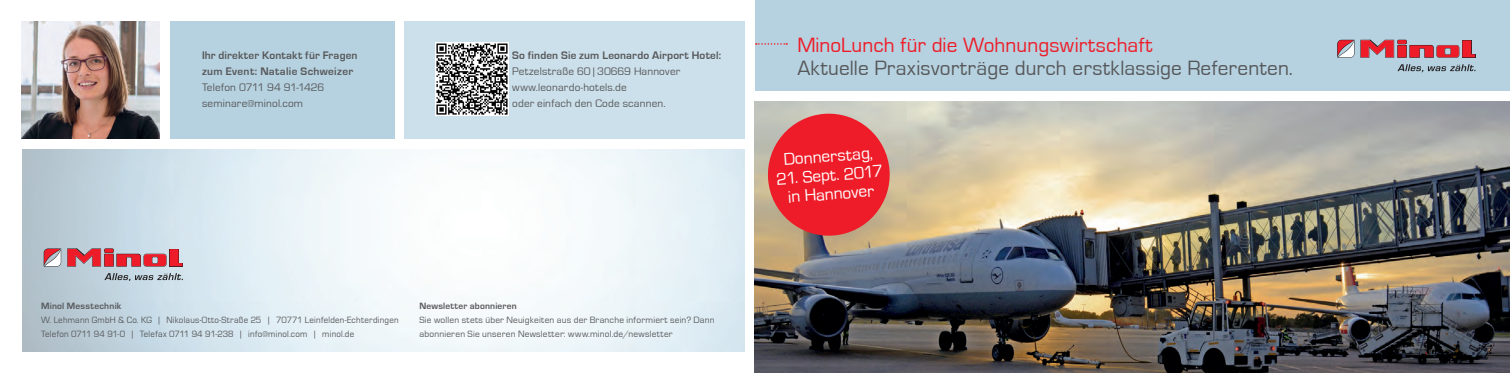
<style>
.page{position:relative;width:1510px;height:373px;background:#fff}
.page>*{position:absolute;margin:0;border:0;box-sizing:border-box;transform-origin:0 0}
.Headline{font:21.25px "Eurostile";letter-spacing:.01em;color:#57585a}
.Headline-2{font:21.25px "Eurostile";letter-spacing:.005em;color:#ee1c28}
.Störer{font:17.5px/18.8px "Eurostile";color:#fff;text-align:center}
.Copy{font:11.25px "Eurostile";letter-spacing:.015em;color:#57585a}
.Copy-2{font:700 11.25px/16px "Eurostile";letter-spacing:.02em;color:#57585a}
.Copy-3{font:11.25px "Eurostile";letter-spacing:-.015em;color:#57585a}
.Adresse{font:9.38px/13.8px "Eurostile";letter-spacing:.025em;color:#57585a;scale:.95 1}
.Adresse-2{font:9.38px/13.8px "Eurostile";letter-spacing:.025em;color:#57585a}
.s1{font-weight:700}
</style>
<div class="page">
<div style="left:755px;top:0;width:754px;height:90px;background:#b6d2e0"></div>
<svg style="left:755px;top:43px;width:32px;height:2px"></svg>
<div style="left:170px;top:21px;width:224px;height:117px;background:#b6d2e0"></div>
<div style="left:404px;top:21px;width:340px;height:117px;background:#cce0eb"></div>
<img style="left:22px;top:149px;width:722px;height:202px">
<img style="left:755px;top:101px;width:754px;height:271px">
<svg style="left:765px;top:111px;width:127px;height:126px;background:#e24649"></svg>
<svg style="left:1397px;top:64px;width:78px;height:8px"></svg>
<svg style="left:1337px;top:40px;width:17px;height:18px"></svg>
<svg style="left:1360px;top:40px;width:115px;height:18px"></svg>
<img style="left:21px;top:21px;width:138px;height:117px">
<svg style="left:104px;top:272px;width:79px;height:7px"></svg>
<svg style="left:44px;top:248px;width:17px;height:18px"></svg>
<svg style="left:67px;top:248px;width:116px;height:18px;background:#cf646f"></svg>
<img style="left:435px;top:42px;width:73px;height:73px">
<p class="Copy-2" style="left:202px;top:47px;width:157px">Ihr direkter Kontakt für Fragen zum Event: Natalie Schweizer</p>
<p class="Copy-3" style="left:202px;top:81px;width:124px">Telefon 0711 94 91-1426</p>
<p class="Copy" style="left:202px;top:97px;width:103px">seminare@minol.com</p>
<p class="Copy-2" style="left:512px;top:47px;width:210px">So finden Sie zum Leonardo Airport Hotel:</p>
<p class="Copy" style="left:512px;top:65px;width:170px">Petzelstraße 60 | 30669 Hannover</p>
<p class="Copy" style="left:512px;top:81px;width:116px">www.leonardo-hotels.de</p>
<p class="Copy" style="left:512px;top:97px;width:155px">oder einfach den Code scannen.</p>
<p class="Adresse" style="left:41px;top:299px;width:378px"><span class="s1">Minol Messtechnik<br></span>W. Lehmann GmbH &amp; Co. KG | Nikolaus-Otto-Straße 25 | 70771 Leinfelden-Echterdingen<br>Telefon 0711 94 91-0 | Telefax 0711 94 91-238 | info@minol.com | minol.de</p>
<p class="Adresse-2" style="left:419px;top:299px;width:297px"><span class="s1">Newsletter abonnieren<br></span>Sie wollen stets über Neuigkeiten aus der Branche informiert sein? Dann abonnieren Sie unseren Newsletter: www.minol.de/newsletter</p>
<p class="Headline-2" style="left:797px;top:34px;width:356px">MinoLunch für die Wohnungswirtschaft</p>
<p class="Headline" style="left:797px;top:56px;width:497px">Aktuelle Praxisvorträge durch erstklassige Referenten.</p>
<p class="Störer" style="left:783px;top:150px;width:91px;rotate:-4deg">Donnerstag,</p>
<p class="Störer" style="left:776px;top:169px;width:108px;rotate:-4deg">21. Sept. 2017 in Hannover</p>
</div>
